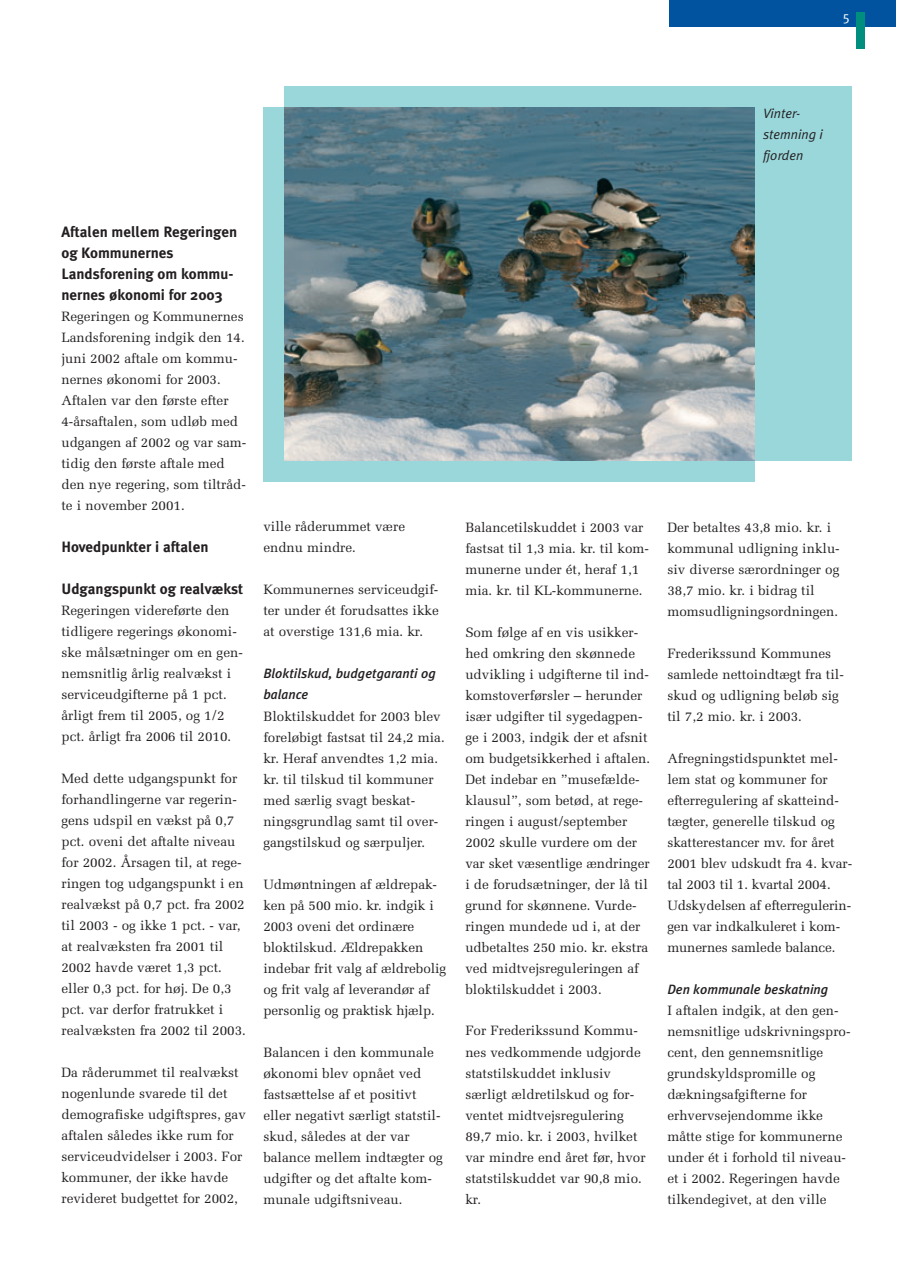
<style>
.page{position:relative;width:897px;height:1266px;background:#fff}
.page>*{position:absolute;margin:0;border:0;box-sizing:border-box;transform-origin:0 0}
.t1{font:700 15px/21px "Meta Plus";color:#231f20}
.t2{font:13.5px/21px "Melior";color:#231f20}
.t3{font:italic 500 13.5px/21px "Meta Plus";color:#231f20}
.t4{font:italic 13.5px/21px "Meta Plus Normal";color:#231f20}
.t5{font:13.5px "Meta Plus Normal";color:#fff}
</style>
<div class="page">
<div style="left:669px;top:0;width:227px;height:27px;background:#0153a0"></div>
<div style="left:857px;top:12px;width:8px;height:36px;background:#008f7e"></div>
<div style="left:263px;top:108px;width:492px;height:374px;background:#99d7db"></div>
<div style="left:285px;top:87px;width:567px;height:374px;background:#99d7db"></div>
<img style="left:285px;top:108px;width:470px;height:353px">
<p class="t5" style="left:843px;top:11px;width:9px">5</p>
<p class="t4" style="left:763px;top:104px;width:61px">Vinter&shy;stemning i fjorden</p>
<p class="t1" style="left:61px;top:223px;width:177px">Aftalen mellem Regeringen og Kommunernes<br>Landsforening om kommu&shy;nernes økonomi for 2003</p>
<p class="t2" style="left:61px;top:308px;width:186px">Regeringen og Kommunernes<br>Landsforening indgik den 14. juni 2002 aftale om kommu&shy;nernes økonomi for 2003.<br>Aftalen var den første efter<br>4-årsaftalen, som udløb med udgangen af 2002 og var sam&shy;tidig den første aftale med den nye regering, som tiltråd&shy;te i november 2001.</p>
<p class="t1" style="left:61px;top:538px;width:149px">Hovedpunkter i aftalen</p>
<p class="t1" style="left:61px;top:580px;width:183px">Udgangspunkt og realvækst</p>
<p class="t2" style="left:61px;top:602px;width:183px">Regeringen videreførte den tidligere regerings økonomi&shy;ske målsætninger om en gen&shy;nemsnitlig årlig realvækst i serviceudgifterne på 1 pct. årligt frem til 2005, og 1/2 pct. årligt fra 2006 til 2010.</p>
<p class="t2" style="left:61px;top:770px;width:186px">Med dette udgangspunkt for forhandlingerne var regerin&shy;gens udspil en vækst på 0,7 pct. oveni det aftalte niveau for 2002. Årsagen til, at rege&shy;ringen tog udgangspunkt i en realvækst på 0,7 pct. fra 2002 til 2003 - og ikke 1 pct. - var, at realvæksten fra 2001 til<br>2002 havde været 1,3 pct. eller 0,3 pct. for høj. De 0,3 pct. var derfor fratrukket i realvæksten fra 2002 til 2003.</p>
<p class="t2" style="left:61px;top:1064px;width:186px">Da råderummet til realvækst nogenlunde svarede til det demografiske udgiftspres, gav aftalen således ikke rum for serviceudvidelser i 2003. For kommuner, der ikke havde revideret budgettet for 2002,</p>
<p class="t2" style="left:263px;top:518px;width:143px">ville råderummet være endnu mindre.</p>
<p class="t2" style="left:263px;top:581px;width:177px;text-align:justify">Kommunernes serviceudgif&shy;ter under ét forudsattes ikke at overstige 131,6 mia. kr.</p>
<p class="t3" style="left:263px;top:664px;width:174px">Bloktilskud, budgetgaranti og balance</p>
<p class="t2" style="left:263px;top:707px;width:183px">Bloktilskuddet for 2003 blev foreløbigt fastsat til 24,2 mia. kr. Heraf anvendtes 1,2 mia. kr. til tilskud til kommuner med særlig svagt beskat&shy;ningsgrundlag samt til over&shy;gangstilskud og særpuljer.</p>
<p class="t2" style="left:263px;top:875px;width:184px">Udmøntningen af ældrepak&shy;ken på 500 mio. kr. indgik i<br>2003 oveni det ordinære bloktilskud. Ældrepakken indebar frit valg af ældrebolig og frit valg af leverandør af personlig og praktisk hjælp.</p>
<p class="t2" style="left:263px;top:1043px;width:181px">Balancen i den kommunale økonomi blev opnået ved fastsættelse af et positivt eller negativt særligt statstil&shy;skud, således at der var balance mellem indtægter og udgifter og det aftalte kom&shy;munale udgiftsniveau.</p>
<p class="t2" style="left:465px;top:518px;width:185px">Balancetilskuddet i 2003 var fastsat til 1,3 mia. kr. til kom&shy;munerne under ét, heraf 1,1 mia. kr. til KL-kommunerne.</p>
<p class="t2" style="left:465px;top:623px;width:186px">Som følge af en vis usikker&shy;hed omkring den skønnede udvikling i udgifterne til ind&shy;komstoverførsler – herunder især udgifter til sygedagpen&shy;ge i 2003, indgik der et afsnit om budgetsikkerhed i aftalen.<br>Det indebar en ”musefælde&shy;klausul”, som betød, at rege&shy;ringen i august/september<br>2002 skulle vurdere om der var sket væsentlige ændringer i de forudsætninger, der lå til grund for skønnene. Vurde&shy;ringen mundede ud i, at der udbetaltes 250 mio. kr. ekstra ved midtvejsreguleringen af bloktilskuddet i 2003.</p>
<p class="t2" style="left:465px;top:1022px;width:182px">For Frederikssund Kommu&shy;nes vedkommende udgjorde statstilskuddet inklusiv særligt ældretilskud og for&shy;ventet midtvejsregulering<br>89,7 mio. kr. i 2003, hvilket var mindre end året før, hvor statstilskuddet var 90,8 mio. kr.</p>
<p class="t2" style="left:667px;top:518px;width:174px">Der betaltes 43,8 mio. kr. i kommunal udligning inklu&shy;siv diverse særordninger og<br>38,7 mio. kr. i bidrag til momsudligningsordningen.</p>
<p class="t2" style="left:667px;top:644px;width:178px">Frederikssund Kommunes samlede nettoindtægt fra til&shy;skud og udligning beløb sig til 7,2 mio. kr. i 2003.</p>
<p class="t2" style="left:667px;top:749px;width:186px">Afregningstidspunktet mel&shy;lem stat og kommuner for efterregulering af skatteind&shy;tægter, generelle tilskud og skatterestancer mv. for året<br>2001 blev udskudt fra 4. kvar&shy;tal 2003 til 1. kvartal 2004.<br>Udskydelsen af efterregulerin&shy;gen var indkalkuleret i kom&shy;munernes samlede balance.</p>
<p class="t3" style="left:667px;top:979px;width:163px">Den kommunale beskatning</p>
<p class="t2" style="left:667px;top:1001px;width:185px">I aftalen indgik, at den gen&shy;nemsnitlige udskrivningspro&shy;cent, den gennemsnitlige grundskyldspromille og dækningsafgifterne for erhvervsejendomme ikke måtte stige for kommunerne under ét i forhold til niveau&shy;et i 2002. Regeringen havde tilkendegivet, at den ville</p>
</div>
